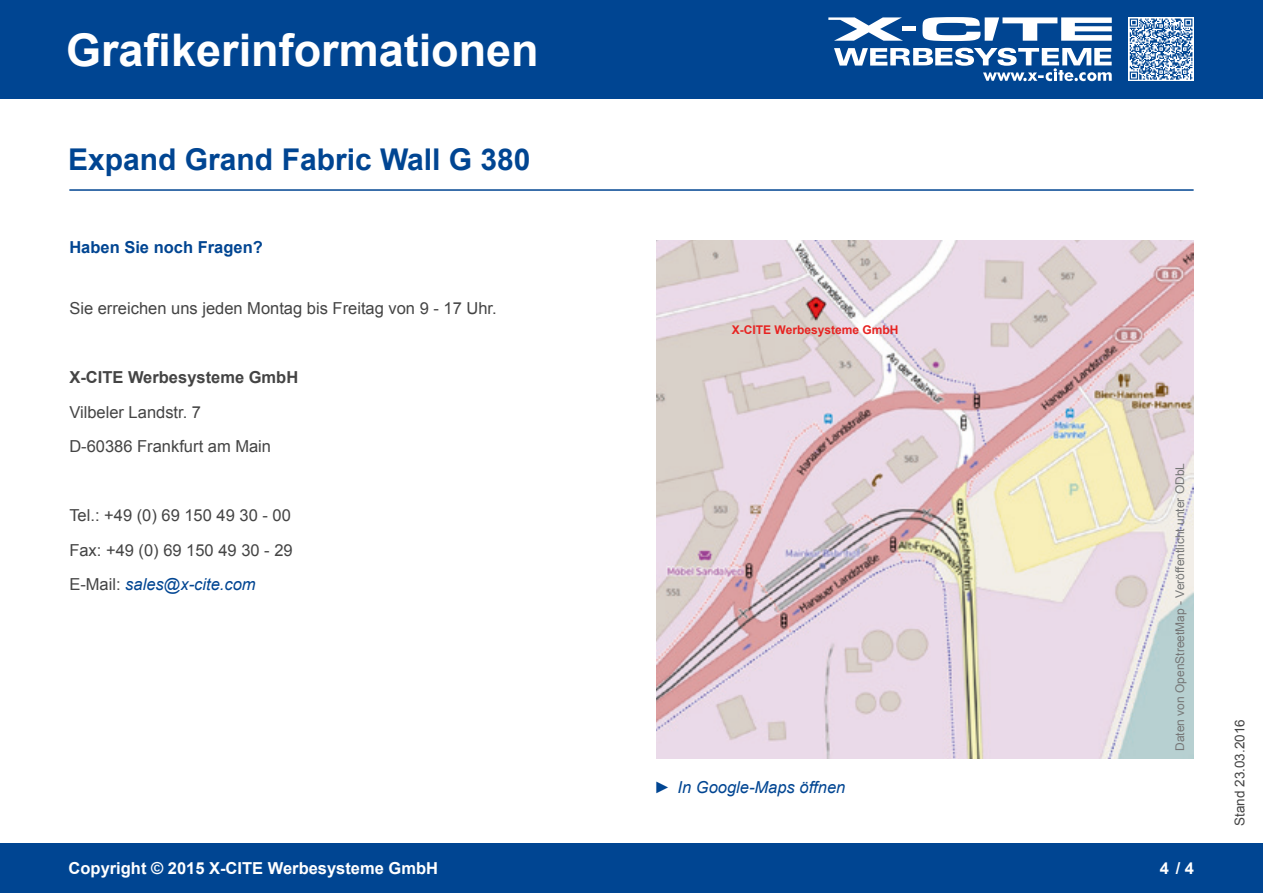
<style>
.page{position:relative;width:1263px;height:893px;background:#fff}
.page>*{position:absolute;margin:0;border:0;box-sizing:border-box;transform-origin:0 0}
.t1{font:700 45px "Arial";color:#fff}
.t2{font:700 30px "Arial";color:#004592}
.t3{font:16.5px "Arial";color:#444}
.t4{font:italic 16.5px "Arial";color:#004592}
.t5{font:700 16.5px "Arial";color:#fff}
.t6{font:700 16.5px "Arial";color:#444}
.t7{font:700 16.5px "Arial";color:#004592}
.t8{font:13.5px "Arial";color:#444}
.t9{font:12px "Arial";color:#757676}
.t10{font:700 12px "Arial";color:#e72321}
.s1{font-style:normal;color:#444}
.s2{font-family:"Arial Narrow"}
</style>
<div class="page">
<div style="left:0;top:0;width:1263px;height:98px;background:#004592"></div>
<svg style="left:922px;top:17px;width:190px;height:24px"></svg>
<svg style="left:828px;top:17px;width:75px;height:24px"></svg>
<hr style="left:902px;top:27px;width:13px;height:4px;background:#fff">
<svg style="left:834px;top:48px;width:278px;height:33px"></svg>
<svg style="left:1128px;top:17px;width:65px;height:64px"></svg>
<svg style="left:1130px;top:19px;width:62px;height:61px"></svg>
<div style="left:0;top:844px;width:1263px;height:49px;background:#004592"></div>
<hr style="left:69px;top:189px;width:1124px;height:2px;background:#004592">
<img style="left:657px;top:241px;width:536px;height:517px">
<h1 class="t1" style="left:66px;top:20px;width:474px">Grafikerinformationen</h1>
<h2 class="t2" style="left:68px;top:140px;width:464px">Expand Grand Fabric Wall G 380</h2>
<p class="t7" style="left:69px;top:236px;width:195px">Haben Sie noch Fragen?</p>
<p class="t3" style="left:69px;top:298px;width:429px">Sie erreichen uns jeden Montag bis Freitag von 9 - 17 Uhr.</p>
<p class="t6" style="left:69px;top:366px;width:230px">X-CITE Werbesysteme GmbH</p>
<p class="t3" style="left:69px;top:401px;width:133px">Vilbeler Landstr. 7</p>
<p class="t3" style="left:69px;top:436px;width:203px">D-60386 Frankfurt am Main</p>
<p class="t3" style="left:69px;top:505px;width:223px">Tel.: +49 (0) 69 150 49 30 - 00</p>
<p class="t3" style="left:69px;top:539px;width:225px">Fax: +49 (0) 69 150 49 30 - 29</p>
<p class="t4" style="left:69px;top:574px;width:188px"><span class="s1">E-Mail:</span> sales@x-cite.com</p>
<p class="t10" style="left:732px;top:322px;width:168px">X-CITE Werbesysteme GmbH</p>
<p class="t4" style="left:657px;top:777px;width:190px"><span class="s2">►</span> In Google-Maps öffnen</p>
<p class="t9" style="left:1172px;top:751px;width:289px;rotate:-90deg">Daten von OpenStreetMap - Veröffentlicht unter ODbL</p>
<p class="t5" style="left:69px;top:857px;width:371px">Copyright © 2015 X-CITE Werbesysteme GmbH</p>
<p class="t5" style="left:1160px;top:857px;width:36px">4 / 4</p>
<p class="t8" style="left:1231px;top:826px;width:108px;rotate:-90deg">Stand 23.03.2016</p>
</div>
